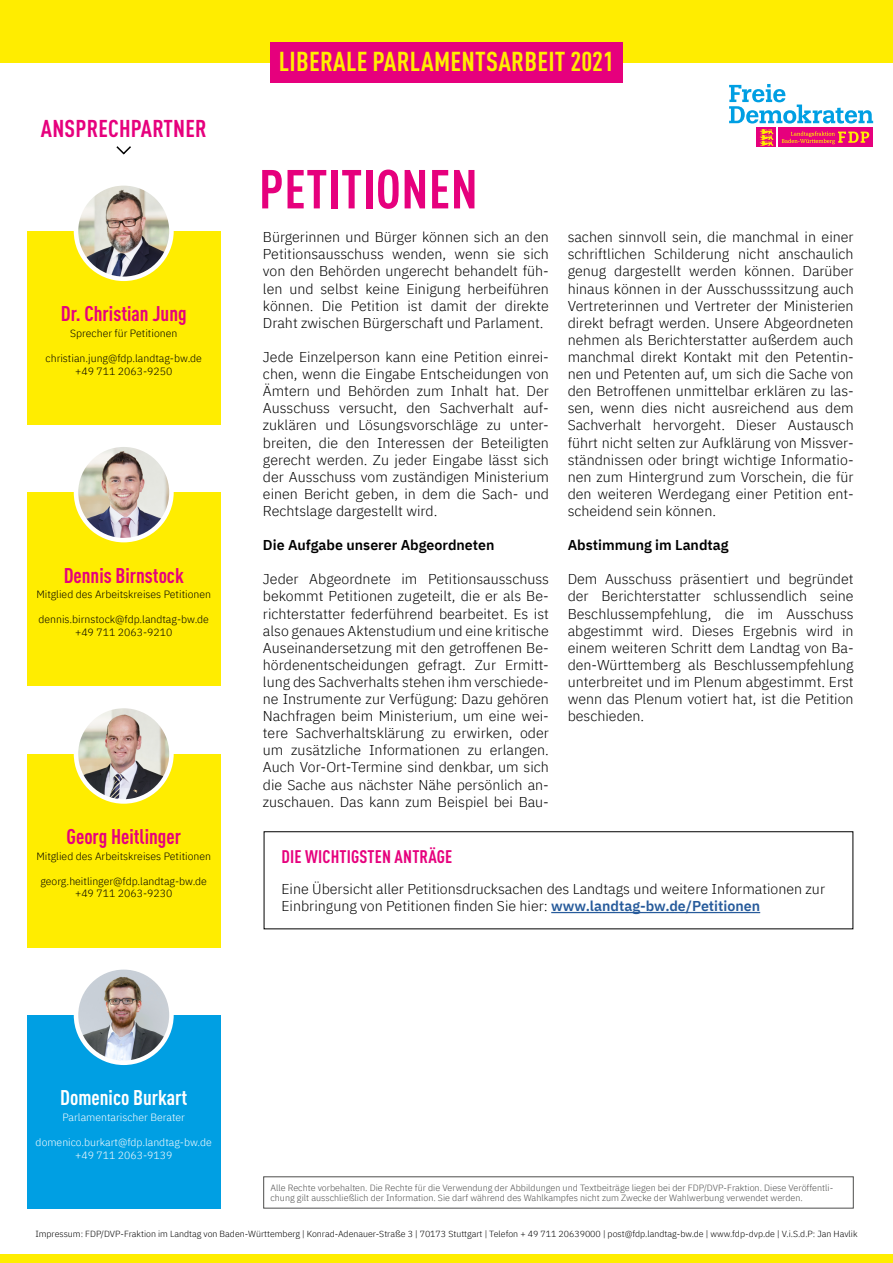
<style>
.page{position:relative;width:893px;height:1263px;background:#fff}
.page>*{position:absolute;margin:0;border:0;box-sizing:border-box;transform-origin:0 0}
.t1{font:700 condensed 54px "DINOT";letter-spacing:.01em;color:#e6007d}
.t2{font:700 condensed 27px "DINOT";letter-spacing:.01em;color:#ffed00}
.t3{font:700 condensed 24px "DINOT";letter-spacing:.01em;color:#e6007d}
.t4{font:700 condensed 21px "DINOT";color:#e6007d}
.t5{font:700 condensed 21px "DINOT";color:#fff}
.t6{font:700 condensed 18px "DINOT";letter-spacing:.01em;color:#e6007d}
.t7{font:300 14.25px/17.1px "IBM Plex Sans";color:#000;text-align:justify}
.t8{font:600 14.25px "IBM Plex Sans";color:#000}
.t9{font:300 10.5px/12.6px "IBM Plex Sans";color:#000;text-align:center}
.t10{font:300 10.5px/12.6px "IBM Plex Sans";color:#fff;text-align:center}
.t11{font:300 9px/10.8px "IBM Plex Sans";color:#4d4d4c}
.t12{font:300 8.85px "IBM Plex Sans";color:#000}
.s1{font-weight:600;color:#275b9b}
</style>
<div class="page">
<div style="left:0;top:0;width:893px;height:63px;background:#ffed00"></div>
<div style="left:270px;top:42px;width:353px;height:41px;background:#e6007d"></div>
<div style="left:778px;top:127px;width:95px;height:20px;background:#e6007d"></div>
<div style="left:756px;top:127px;width:20px;height:20px;background:#e6007d"></div>
<svg style="left:729px;top:84px;width:144px;height:62px"></svg>
<hr style="left:551px;top:912px;width:209px;height:1px;background:#275b9b">
<div style="left:27px;top:231px;width:194px;height:194px;background:#ffed00"></div>
<img style="left:76px;top:183px;width:95px;height:96px;border-radius:48px">
<div style="left:74px;top:181px;width:100px;height:100px;border:4px solid #fff;border-radius:50%"></div>
<div style="left:27px;top:492px;width:194px;height:194px;background:#ffed00"></div>
<img style="left:76px;top:445px;width:95px;height:95px;border-radius:48px">
<div style="left:74px;top:442px;width:100px;height:100px;border:4px solid #fff;border-radius:50%"></div>
<div style="left:27px;top:754px;width:194px;height:193px;background:#ffed00"></div>
<img style="left:76px;top:706px;width:95px;height:95px;border-radius:48px">
<div style="left:74px;top:704px;width:100px;height:100px;border:4px solid #fff;border-radius:50%"></div>
<div style="left:27px;top:1015px;width:194px;height:194px;background:#009fe3"></div>
<img style="left:76px;top:967px;width:95px;height:96px;border-radius:48px">
<div style="left:74px;top:965px;width:100px;height:100px;border:4px solid #fff;border-radius:50%"></div>
<div style="left:263px;top:1176px;width:591px;height:32px;border:1px solid #4d4d4c"></div>
<svg style="left:116px;top:146px;width:15px;height:9px"></svg>
<div style="left:0;top:1255px;width:893px;height:8px;background:#ffed00"></div>
<h3 class="t3" style="left:41px;top:114px;width:167px">ANSPRECHPARTNER</h3>
<h3 class="t4" style="left:61px;top:301px;width:127px">Dr. Christian Jung</h3>
<p class="t9" style="left:70px;top:326px;width:109px">Sprecher für Petitionen</p>
<p class="t9" style="left:46px;top:351px;width:158px">christian.jung@fdp.landtag-bw.de +49 711 2063-9250</p>
<h3 class="t4" style="left:64px;top:562px;width:122px">Dennis Birnstock</h3>
<p class="t9" style="left:36px;top:587px;width:176px">Mitglied des Arbeitskreises Petitionen</p>
<p class="t9" style="left:38px;top:613px;width:172px">dennis.birnstock@fdp.landtag-bw.de +49 711 2063-9210</p>
<h3 class="t4" style="left:67px;top:824px;width:116px">Georg Heitlinger</h3>
<p class="t9" style="left:36px;top:849px;width:176px">Mitglied des Arbeitskreises Petitionen</p>
<p class="t9" style="left:40px;top:874px;width:168px">georg.heitlinger@fdp.landtag-bw.de +49 711 2063-9230</p>
<h2 class="t2" style="left:279px;top:45px;width:336px">LIBERALE PARLAMENTSARBEIT 2021</h2>
<h1 class="t1" style="left:259px;top:156px;width:220px">PETITIONEN</h1>
<p class="t7" style="left:263px;top:227px;width:288px">Bürgerinnen und Bürger können sich an den Petitionsausschuss wenden, wenn sie sich von den Behörden ungerecht behandelt füh&shy;len und selbst keine Einigung herbeiführen können. Die Petition ist damit der direkte Draht zwischen Bürgerschaft und Parlament.</p>
<p class="t7" style="left:263px;top:347px;width:288px">Jede Einzelperson kann eine Petition einrei&shy;chen, wenn die Eingabe Entscheidungen von Ämtern und Behörden zum Inhalt hat. Der Ausschuss versucht, den Sachverhalt auf&shy;zuklären und Lösungsvorschläge zu unter&shy;breiten, die den Interessen der Beteiligten gerecht werden. Zu jeder Eingabe lässt sich der Ausschuss vom zuständigen Ministerium einen Bericht geben, in dem die Sach- und Rechtslage dargestellt wird.</p>
<p class="t8" style="left:263px;top:534px;width:233px">Die Aufgabe unserer Abgeordneten</p>
<p class="t7" style="left:263px;top:569px;width:288px">Jeder Abgeordnete im Petitionsausschuss bekommt Petitionen zugeteilt, die er als Be&shy;richterstatter federführend bearbeitet. Es ist also genaues Aktenstudium und eine kritische Auseinandersetzung mit den getroffenen Be&shy;hördenentscheidungen gefragt. Zur Ermitt&shy;lung des Sachverhalts stehen ihm verschiede&shy;ne Instrumente zur Verfügung: Dazu gehören Nachfragen beim Ministerium, um eine wei&shy;tere Sachverhaltsklärung zu erwirken, oder um zusätzliche Informationen zu erlangen.<br>Auch Vor-Ort-Termine sind denkbar, um sich die Sache aus nächster Nähe persönlich an&shy;zuschauen. Das kann zum Beispiel bei Bau-</p>
<p class="t7" style="left:568px;top:227px;width:288px">sachen sinnvoll sein, die manchmal in einer schriftlichen Schilderung nicht anschaulich genug dargestellt werden können. Darüber hinaus können in der Ausschusssitzung auch Vertreterinnen und Vertreter der Ministerien direkt befragt werden. Unsere Abgeordneten nehmen als Berichterstatter außerdem auch manchmal direkt Kontakt mit den Petentin&shy;nen und Petenten auf, um sich die Sache von den Betroffenen unmittelbar erklären zu las&shy;sen, wenn dies nicht ausreichend aus dem Sachverhalt hervorgeht. Dieser Austausch führt nicht selten zur Aufklärung von Missver&shy;ständnissen oder bringt wichtige Informatio&shy;nen zum Hintergrund zum Vorschein, die für den weiteren Werdegang einer Petition ent&shy;scheidend sein können.</p>
<p class="t8" style="left:568px;top:534px;width:162px">Abstimmung im Landtag</p>
<p class="t7" style="left:568px;top:569px;width:287px">Dem Ausschuss präsentiert und begründet der Berichterstatter schlussendlich seine Beschlussempfehlung, die im Ausschuss abgestimmt wird. Dieses Ergebnis wird in einem weiteren Schritt dem Landtag von Ba&shy;den-Württemberg als Beschlussempfehlung unterbreitet und im Plenum abgestimmt. Erst wenn das Plenum votiert hat, ist die Petition beschieden.</p>
<p class="t6" style="left:282px;top:845px;width:172px">DIE WICHTIGSTEN ANTRÄGE</p>
<p class="t7" style="left:281px;top:879px;width:545px">Eine Übersicht aller Petitionsdrucksachen des Landtags und weitere Informationen zur<br>Einbringung von Petitionen finden Sie hier: <span class="s1">www.landtag-bw.de/Petitionen</span></p>
<h3 class="t5" style="left:60px;top:1085px;width:129px">Domenico Burkart</h3>
<p class="t10" style="left:62px;top:1110px;width:124px">Parlamentarischer Berater</p>
<p class="t10" style="left:36px;top:1135px;width:178px">domenico.burkart@fdp.landtag-bw.de +49 711 2063-9139</p>
<p class="t11" style="left:270px;top:1181px;width:564px">Alle Rechte vorbehalten. Die Rechte für die Verwendung der Abbildungen und Textbeiträge liegen bei der FDP/DVP-Fraktion. Diese Veröffentli&shy;chung gilt ausschließlich der Information. Sie darf während des Wahlkampfes nicht zum Zwecke der Wahlwerbung verwendet werden.</p>
<p class="t12" style="left:35px;top:1227px;width:824px">Impressum: FDP/DVP-Fraktion im Landtag von Baden-Württemberg | Konrad-Adenauer-Straße 3 | 70173 Stuttgart | Telefon + 49 711 20639000 | post@fdp.landtag-bw.de | www.fdp-dvp.de | V.i.S.d.P: Jan Havlik</p>
</div>
